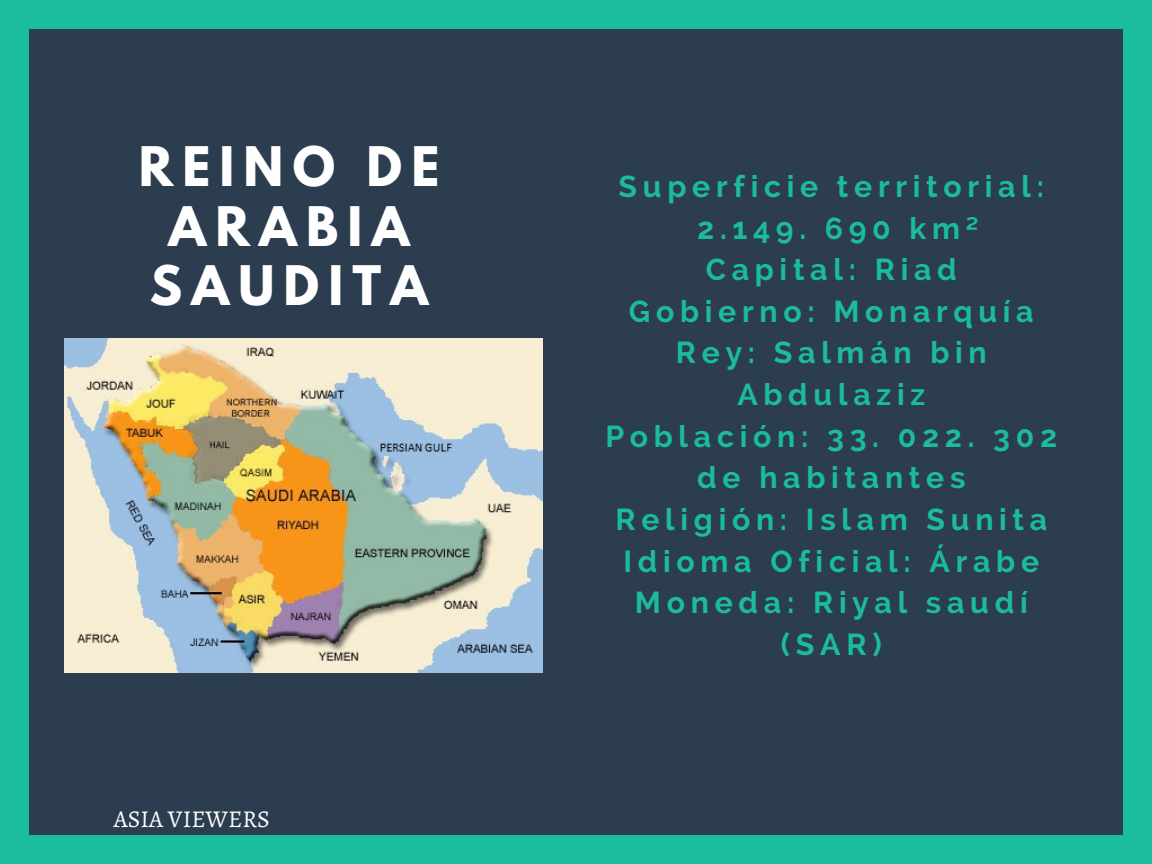
<style>
.page{position:relative;width:1152px;height:864px;background:#1bbc9b}
.page>*{position:absolute;margin:0;border:0;box-sizing:border-box;transform-origin:0 0}
.t1{font:700 48.3px/59.7px "League Spartan";letter-spacing:.19em;color:#fff;text-align:center}
.t2{font:700 30.15px/41.7px "Raleway";letter-spacing:.19em;color:#1bbc9b;text-align:center}
.t3{font:24.15px "Alegreya SC";color:#fff}
</style>
<div class="page">
<div style="left:29px;top:29px;width:1094px;height:806px;background:#2c3d4f"></div>
<img style="left:64px;top:339px;width:478px;height:334px">
<h1 class="t1" style="left:139px;top:143px;width:302px">REINO DE<br>ARABIA<br>SAUDITA</h1>
<p class="t3" style="left:114px;top:802px;width:158px">ASIA VIEWERS</p>
<p class="t2" style="left:605px;top:165px;width:453px">Superficie territorial:<br>2.149. 690 km²<br>Capital: Riad<br>Gobierno: Monarquía<br>Rey: Salmán bin<br>Abdulaziz<br>Población: 33. 022. 302 de habitantes<br>Religión: Islam Sunita<br>Idioma Oficial: Árabe<br>Moneda: Riyal saudí (SAR)</p>
</div>
